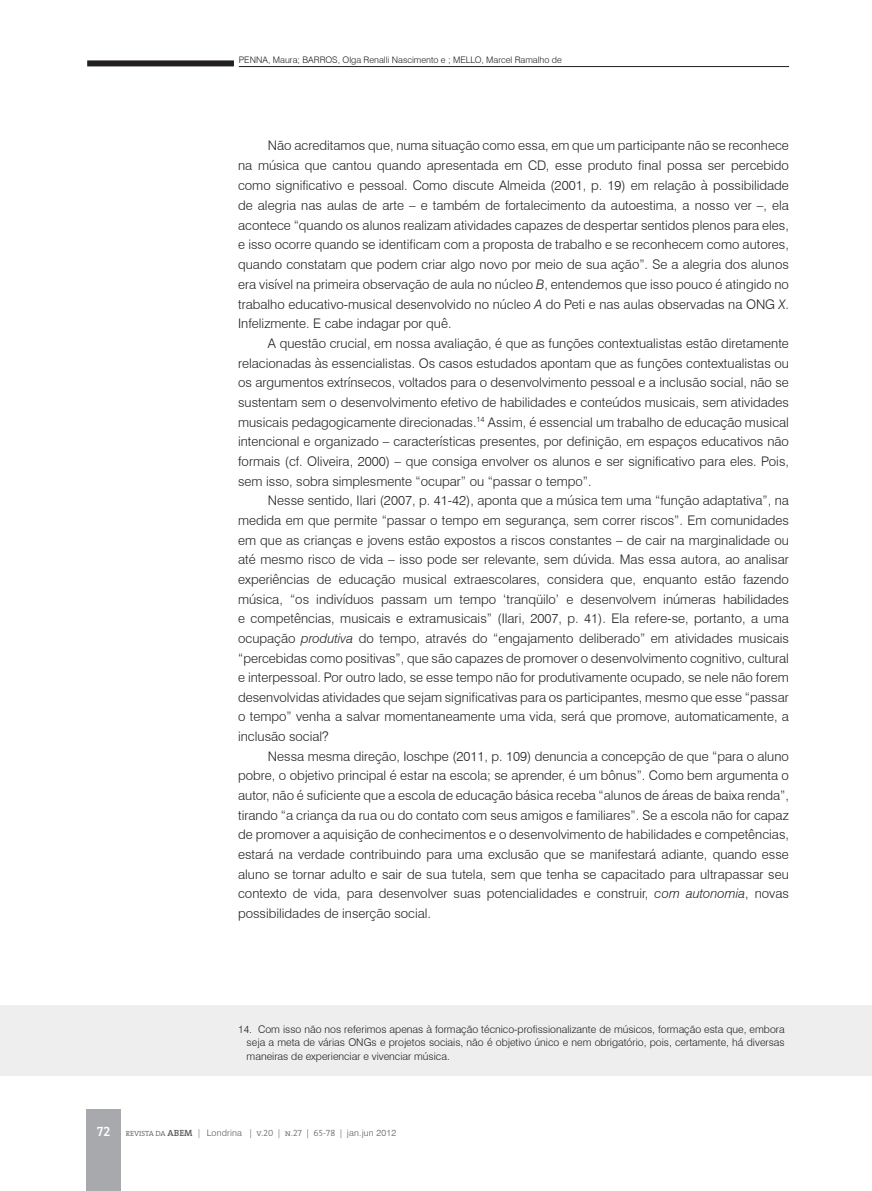
<style>
.page{position:relative;width:872px;height:1191px;background:#fff}
.page>*{position:absolute;margin:0;border:0;box-sizing:border-box;transform-origin:0 0}
.t1{font:300 13.2px/19.6px "Swiss 721 BT";color:#231f20;text-align:justify}
.t2{font:300 10.5px/13.5px "Swiss 721 BT";color:#231f20;text-align:justify}
.t3{font:300 9px "Swiss 721 BT";color:#231f20}
.t4{font:300 9px "Swiss 721 BT";letter-spacing:.02em;color:#57585a}
.s1{font-style:italic}
.s2{font-family:"The Serif Semi Bold Caps";font-weight:400;font-size:13.5px;color:#fff}
.s3{font-family:"The Serif";font-size:7.5px}
.s4{font-family:"The Serif";font-weight:600}
.s5{font-family:"The Serif Light Caps";font-weight:400}
</style>
<div class="page">
<hr style="left:239px;top:66px;width:550px;height:1px;background:#231f20">
<div style="left:87px;top:60px;width:147px;height:6px;background:#231f20"></div>
<div style="left:86px;top:1109px;width:35px;height:82px;background:#a8a9ad"></div>
<div style="left:0;top:1005px;width:872px;height:71px;background:#eeeeef"></div>
<p class="t3" style="left:239px;top:54px;width:324px">PENNA, Maura; BARROS, Olga Renalli Nascimento e ; MELLO, Marcel Ramalho de</p>
<p class="t1" style="left:238px;top:136px;width:552px;text-indent:30px">Não acreditamos que, numa situação como essa, em que um participante não se reconhece na música que cantou quando apresentada em CD, esse produto final possa ser percebido como significativo e pessoal. Como discute Almeida (2001, p. 19) em relação à possibilidade de alegria nas aulas de arte – e também de fortalecimento da autoestima, a nosso ver –, ela acontece “quando os alunos realizam atividades capazes de despertar sentidos plenos para eles, e isso ocorre quando se identificam com a proposta de trabalho e se reconhecem como autores, quando constatam que podem criar algo novo por meio de sua ação”. Se a alegria dos alunos era visível na primeira observação de aula no núcleo <span class="s1">B</span>, entendemos que isso pouco é atingido no trabalho educativo-musical desenvolvido no núcleo <span class="s1">A</span> do Peti e nas aulas observadas na ONG <span class="s1">X</span>.<br>Infelizmente. E cabe indagar por quê.</p>
<p class="t1" style="left:238px;top:333px;width:552px;text-indent:30px">A questão crucial, em nossa avaliação, é que as funções contextualistas estão diretamente relacionadas às essencialistas. Os casos estudados apontam que as funções contextualistas ou os argumentos extrínsecos, voltados para o desenvolvimento pessoal e a inclusão social, não se sustentam sem o desenvolvimento efetivo de habilidades e conteúdos musicais, sem atividades musicais pedagogicamente direcionadas.<sup>14</sup> Assim, é essencial um trabalho de educação musical intencional e organizado – características presentes, por definição, em espaços educativos não formais (cf. Oliveira, 2000) – que consiga envolver os alunos e ser significativo para eles. Pois, sem isso, sobra simplesmente “ocupar” ou “passar o tempo”.</p>
<p class="t1" style="left:238px;top:490px;width:552px;text-indent:30px">Nesse sentido, Ilari (2007, p. 41-42), aponta que a música tem uma “função adaptativa”, na medida em que permite “passar o tempo em segurança, sem correr riscos”. Em comunidades em que as crianças e jovens estão expostos a riscos constantes – de cair na marginalidade ou até mesmo risco de vida – isso pode ser relevante, sem dúvida. Mas essa autora, ao analisar experiências de educação musical extraescolares, considera que, enquanto estão fazendo música, “os indivíduos passam um tempo ‘tranqüilo’ e desenvolvem inúmeras habilidades e competências, musicais e extramusicais” (Ilari, 2007, p. 41). Ela refere-se, portanto, a uma ocupação <span class="s1">produtiva</span> do tempo, através do “engajamento deliberado” em atividades musicais “percebidas como positivas”, que são capazes de promover o desenvolvimento cognitivo, cultural e interpessoal. Por outro lado, se esse tempo não for produtivamente ocupado, se nele não forem desenvolvidas atividades que sejam significativas para os participantes, mesmo que esse “passar o tempo” venha a salvar momentaneamente uma vida, será que promove, automaticamente, a inclusão social?</p>
<p class="t1" style="left:238px;top:746px;width:552px;text-indent:30px">Nessa mesma direção, Ioschpe (2011, p. 109) denuncia a concepção de que “para o aluno pobre, o objetivo principal é estar na escola; se aprender, é um bônus”. Como bem argumenta o autor, não é suficiente que a escola de educação básica receba “alunos de áreas de baixa renda”, tirando “a criança da rua ou do contato com seus amigos e familiares”. Se a escola não for capaz de promover a aquisição de conhecimentos e o desenvolvimento de habilidades e competências, estará na verdade contribuindo para uma exclusão que se manifestará adiante, quando esse aluno se tornar adulto e sair de sua tutela, sem que tenha se capacitado para ultrapassar seu contexto de vida, para desenvolver suas potencialidades e construir, <span class="s1">com autonomia</span>, novas possibilidades de inserção social.</p>
<p class="t2" style="left:247px;top:1022px;width:539px;text-indent:-9px">14. Com isso não nos referimos apenas à formação técnico-profissionalizante de músicos, formação esta que, embora seja a meta de várias ONGs e projetos sociais, não é objetivo único e nem obrigatório, pois, certamente, há diversas maneiras de experienciar e vivenciar música.</p>
<p class="t4" style="left:97px;top:1127px;width:300px"><span class="s2">72</span> <span class="s3">REVISTA DA</span> <span class="s4">ABEM</span> | Londrina <span class="s5">| v.20 | n.27 | 65-78 |</span> jan.jun 2012</p>
</div>
